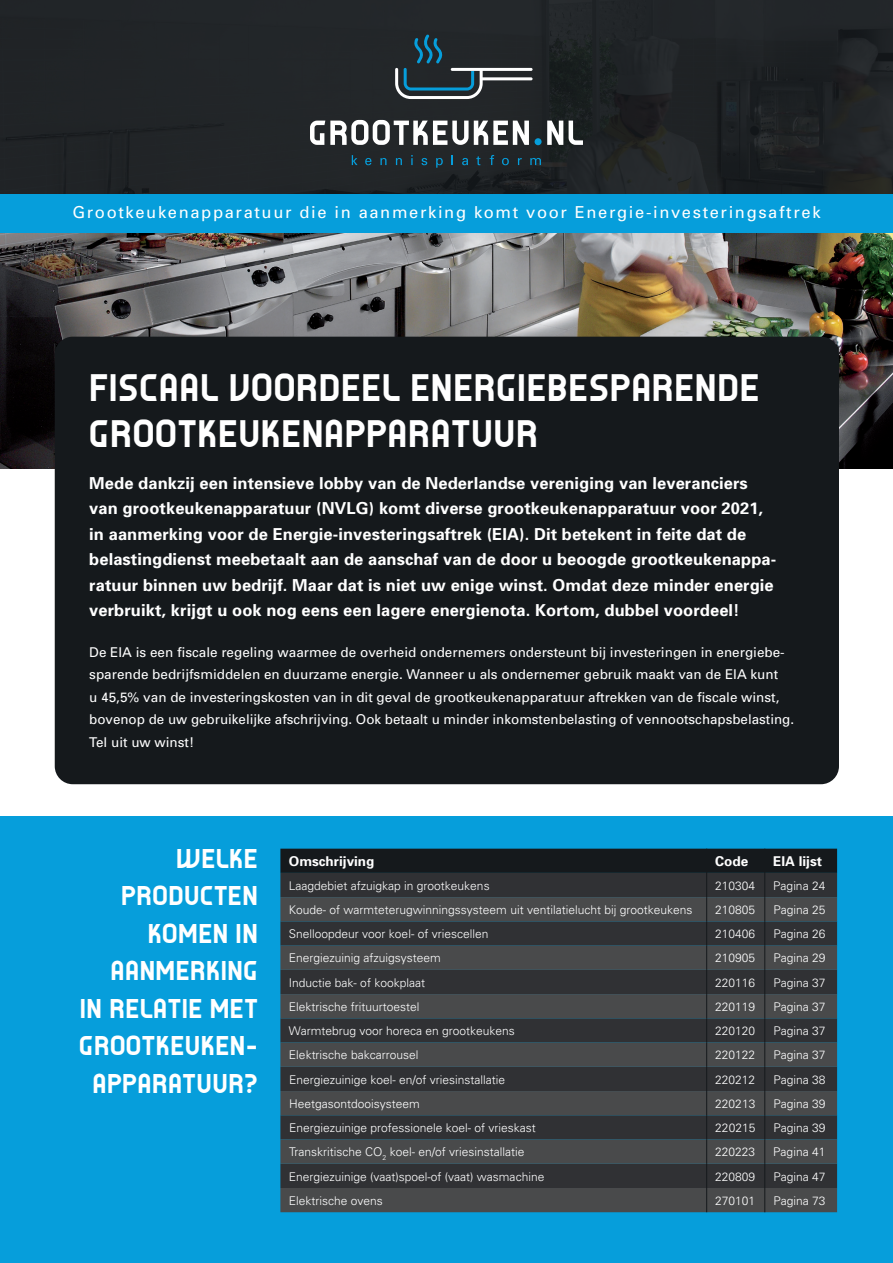
<style>
.page{position:relative;width:893px;height:1263px;background:#fff}
.page>*{position:absolute;margin:0;border:0;box-sizing:border-box;transform-origin:0 0}
.t1{font:700 36px/46.5px "Antema";letter-spacing:.02em;color:#fff}
.t2{font:700 25.5px/37.5px "Antema";letter-spacing:.02em;color:#fff;text-align:right}
.t3{font:700 16.5px/25.5px "Univers";letter-spacing:.005em;color:#fff}
.t4{font:16.5px "Univers";letter-spacing:.1em;color:#fff}
.t5{font:13.5px/22.5px "Univers";color:#fff}
.t6{font:700 13.5px "Univers";color:#fff}
.t7{font:300 12px "Univers";color:#fff}
</style>
<div class="page">
<div style="left:0;top:816px;width:893px;height:447px;background:#069edb"></div>
<img style="left:0;top:232px;width:893px;height:236px">
<div style="left:0;top:0;width:893px;height:228px;background:#212528"></div>
<svg style="left:280px;top:849px;width:557px;height:363px;background:#393b3e"></svg>
<svg style="left:310px;top:120px;width:219px;height:25px"></svg>
<svg style="left:547px;top:121px;width:16px;height:24px"></svg>
<svg style="left:569px;top:121px;width:14px;height:24px"></svg>
<div style="left:535px;top:138px;width:7px;height:7px;background:#069edb;border-radius:50%"></div>
<svg style="left:395px;top:34px;width:138px;height:65px"></svg>
<svg style="left:352px;top:155px;width:6px;height:10px"></svg>
<svg style="left:365px;top:158px;width:6px;height:7px"></svg>
<svg style="left:380px;top:158px;width:6px;height:7px"></svg>
<svg style="left:396px;top:158px;width:6px;height:7px"></svg>
<svg style="left:411px;top:155px;width:2px;height:10px"></svg>
<svg style="left:422px;top:158px;width:5px;height:7px"></svg>
<svg style="left:436px;top:158px;width:7px;height:10px"></svg>
<svg style="left:462px;top:158px;width:6px;height:7px"></svg>
<svg style="left:476px;top:156px;width:4px;height:9px"></svg>
<svg style="left:490px;top:155px;width:4px;height:10px"></svg>
<svg style="left:502px;top:158px;width:7px;height:7px"></svg>
<svg style="left:518px;top:158px;width:4px;height:7px"></svg>
<svg style="left:530px;top:158px;width:11px;height:7px"></svg>
<div style="left:0;top:194px;width:893px;height:38px;background:#069edb"></div>
<div style="left:55px;top:337px;width:784px;height:447px;background:#15191c;border-radius:18px"></div>
<h3 class="t4" style="left:72px;top:202px;width:750px">Grootkeukenapparatuur die in aanmerking komt voor Energie-investeringsaftrek</h3>
<h1 class="t1" style="left:89px;top:366px;width:672px">FISCAAL VOORDEEL ENERGIEBESPARENDE<br>GROOTKEUKENAPPARATUUR</h1>
<p class="t3" style="left:89px;top:470px;width:688px">Mede dankzij een intensieve lobby van de Nederlandse vereniging van leveranciers van grootkeukenapparatuur (NVLG) komt diverse grootkeukenapparatuur voor 2021, in aanmerking voor de Energie-investeringsaftrek (EIA). Dit betekent in feite dat de belastingdienst meebetaalt aan de aanschaf van de door u beoogde grootkeukenappa&shy;ratuur binnen uw bedrijf. Maar dat is niet uw enige winst. Omdat deze minder energie verbruikt, krijgt u ook nog eens een lagere energienota. Kortom, dubbel voordeel!</p>
<p class="t5" style="left:89px;top:640px;width:706px">De EIA is een fiscale regeling waarmee de overheid ondernemers ondersteunt bij investeringen in energiebe&shy;sparende bedrijfsmiddelen en duurzame energie. Wanneer u als ondernemer gebruik maakt van de EIA kunt<br>u 45,5% van de investeringskosten van in dit geval de grootkeukenapparatuur aftrekken van de fiscale winst, bovenop de uw gebruikelijke afschrijving. Ook betaalt u minder inkomstenbelasting of vennootschapsbelasting.<br>Tel uit uw winst!</p>
<h2 class="t2" style="left:79px;top:841px;width:180px">WELKE<br>PRODUCTEN<br>KOMEN IN<br>AANMERKING<br>IN RELATIE MET<br>GROOTKEUKEN-<br>APPARATUUR?</h2>
<p class="t6" style="left:289px;top:853px;width:87px">Omschrijving</p>
<p class="t6" style="left:715px;top:853px;width:35px">Code</p>
<p class="t6" style="left:773px;top:853px;width:50px">EIA lijst</p>
<p class="t7" style="left:289px;top:878px;width:202px">Laagdebiet afzuigkap in grootkeukens</p>
<p class="t7" style="left:715px;top:878px;width:42px">210304</p>
<p class="t7" style="left:773px;top:878px;width:54px">Pagina 24</p>
<p class="t7" style="left:289px;top:902px;width:405px">Koude- of warmteterugwinningssysteem uit ventilatielucht bij grootkeukens</p>
<p class="t7" style="left:715px;top:902px;width:42px">210805</p>
<p class="t7" style="left:773px;top:902px;width:54px">Pagina 25</p>
<p class="t7" style="left:289px;top:927px;width:201px">Snelloopdeur voor koel- of vriescellen</p>
<p class="t7" style="left:715px;top:927px;width:42px">210406</p>
<p class="t7" style="left:773px;top:927px;width:54px">Pagina 26</p>
<p class="t7" style="left:289px;top:951px;width:154px">Energiezuinig afzuigsysteem</p>
<p class="t7" style="left:715px;top:951px;width:42px">210905</p>
<p class="t7" style="left:773px;top:951px;width:54px">Pagina 29</p>
<p class="t7" style="left:289px;top:975px;width:138px">Inductie bak- of kookplaat</p>
<p class="t7" style="left:715px;top:975px;width:42px">220116</p>
<p class="t7" style="left:773px;top:975px;width:54px">Pagina 37</p>
<p class="t7" style="left:289px;top:999px;width:132px">Elektrische frituurtoestel</p>
<p class="t7" style="left:715px;top:999px;width:42px">220119</p>
<p class="t7" style="left:773px;top:999px;width:54px">Pagina 37</p>
<p class="t7" style="left:289px;top:1023px;width:227px">Warmtebrug voor horeca en grootkeukens</p>
<p class="t7" style="left:715px;top:1023px;width:42px">220120</p>
<p class="t7" style="left:773px;top:1023px;width:54px">Pagina 37</p>
<p class="t7" style="left:289px;top:1048px;width:131px">Elektrische bakcarrousel</p>
<p class="t7" style="left:715px;top:1048px;width:42px">220122</p>
<p class="t7" style="left:773px;top:1048px;width:54px">Pagina 37</p>
<p class="t7" style="left:289px;top:1072px;width:218px">Energiezuinige koel- en/of vriesinstallatie</p>
<p class="t7" style="left:715px;top:1072px;width:42px">220212</p>
<p class="t7" style="left:773px;top:1072px;width:54px">Pagina 38</p>
<p class="t7" style="left:289px;top:1096px;width:132px">Heetgasontdooisysteem</p>
<p class="t7" style="left:715px;top:1096px;width:42px">220213</p>
<p class="t7" style="left:773px;top:1096px;width:54px">Pagina 39</p>
<p class="t7" style="left:289px;top:1120px;width:248px">Energiezuinige professionele koel- of vrieskast</p>
<p class="t7" style="left:715px;top:1120px;width:42px">220215</p>
<p class="t7" style="left:773px;top:1120px;width:54px">Pagina 39</p>
<p class="t7" style="left:289px;top:1145px;width:237px">Transkritische CO<sub>2</sub> koel- en/of vriesinstallatie</p>
<p class="t7" style="left:715px;top:1145px;width:42px">220223</p>
<p class="t7" style="left:773px;top:1145px;width:54px">Pagina 41</p>
<p class="t7" style="left:289px;top:1169px;width:257px">Energiezuinige (vaat)spoel-of (vaat) wasmachine</p>
<p class="t7" style="left:715px;top:1169px;width:42px">220809</p>
<p class="t7" style="left:773px;top:1169px;width:54px">Pagina 47</p>
<p class="t7" style="left:289px;top:1193px;width:96px">Elektrische ovens</p>
<p class="t7" style="left:715px;top:1193px;width:42px">270101</p>
<p class="t7" style="left:773px;top:1193px;width:54px">Pagina 73</p>
</div>
